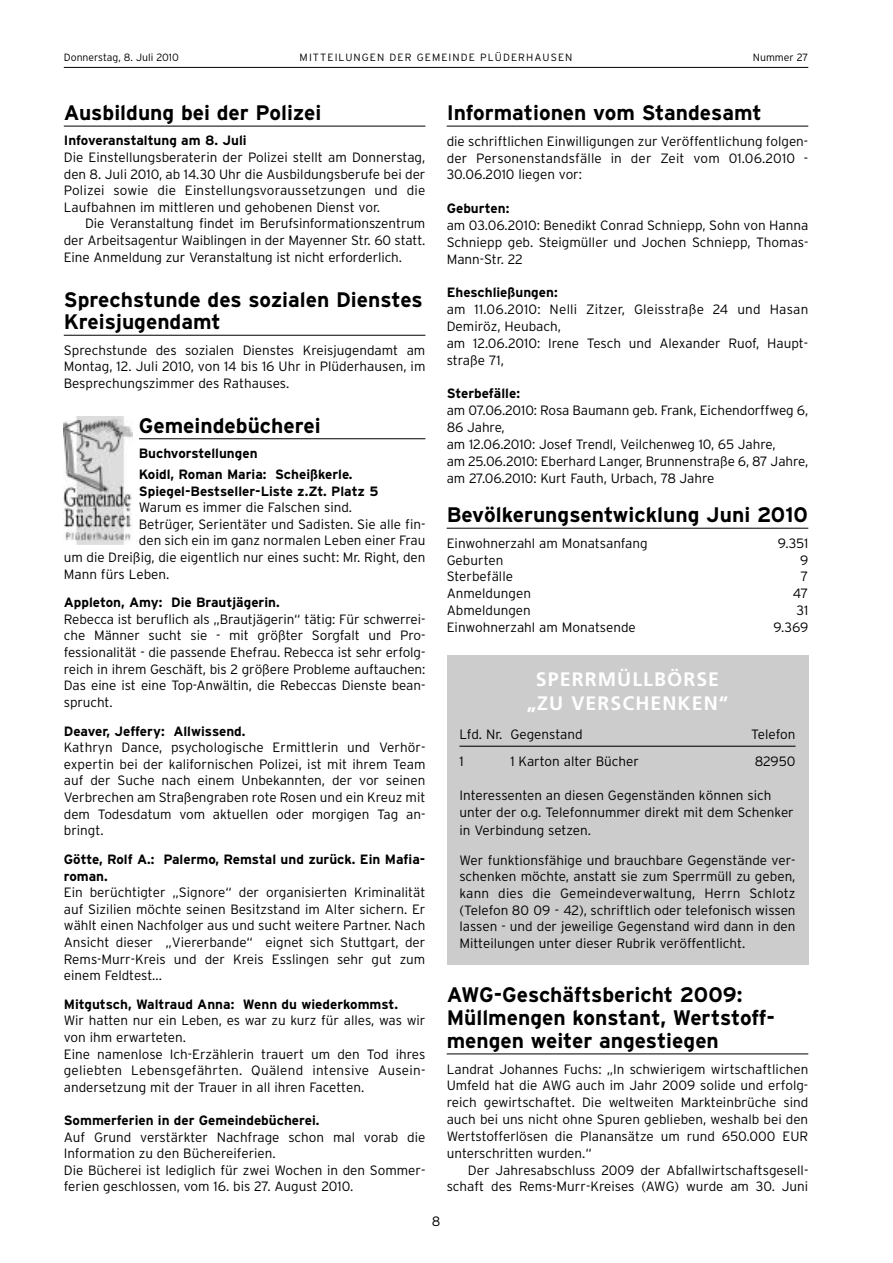
<style>
.page{position:relative;width:893px;height:1263px;background:#fff}
.page>*{position:absolute;margin:0;border:0;box-sizing:border-box;transform-origin:0 0}
.t1{font:700 21px/22.8px "Interstate";color:#000}
.t2{font:700 19.5px/24px "Frutiger";letter-spacing:.055em;color:#fff;text-align:center}
.t3{font:300 13.5px/16.6px "Interstate";color:#000;text-align:justify}
.t4{font:700 13.5px/20.9px "Interstate";color:#000}
.t5{font:300 10.5px "Interstate";letter-spacing:.105em;color:#000}
.t6{font:300 10.5px "Interstate";color:#000}
</style>
<div class="page">
<hr style="left:64px;top:67px;width:744px;height:1px;background:#000">
<hr style="left:64px;top:126px;width:361px;height:1px;background:#000">
<hr style="left:64px;top:335px;width:361px;height:1px;background:#000">
<hr style="left:64px;top:438px;width:361px;height:1px;background:#000">
<div style="left:64px;top:416px;width:75px;height:128px;background:#fff"></div>
<img style="left:64px;top:416px;width:69px;height:128px">
<hr style="left:446px;top:126px;width:362px;height:1px;background:#000">
<hr style="left:446px;top:528px;width:362px;height:1px;background:#000">
<hr style="left:446px;top:1053px;width:362px;height:1px;background:#000">
<div style="left:446px;top:655px;width:362px;height:310px;background:#ccc"></div>
<hr style="left:459px;top:746px;width:336px;height:1px;background:#000">
<p class="t6" style="left:64px;top:53px;width:117px">Donnerstag, 8. Juli 2010</p>
<p class="t5" style="left:299px;top:53px;width:274px">MITTEILUNGEN DER GEMEINDE PLÜDERHAUSEN</p>
<p class="t6" style="left:752px;top:53px;width:57px">Nummer 27</p>
<h1 class="t1" style="left:64px;top:103px;width:259px">Ausbildung bei der Polizei</h1>
<p class="t4" style="left:64px;top:131px;width:184px">Infoveranstaltung am 8. Juli</p>
<p class="t3" style="left:64px;top:150px;width:363px">Die Einstellungsberaterin der Polizei stellt am Donnerstag, den 8. Juli 2010, ab 14.30 Uhr die Ausbildungsberufe bei der Polizei sowie die Einstellungsvoraussetzungen und die Laufbahnen im mittleren und gehobenen Dienst vor.</p>
<p class="t3" style="left:64px;top:216px;width:363px;text-indent:21px">Die Veranstaltung findet im Berufsinformationszentrum der Arbeitsagentur Waiblingen in der Mayenner Str. 60 statt.<br>Eine Anmeldung zur Veranstaltung ist nicht erforderlich.</p>
<h1 class="t1" style="left:64px;top:290px;width:360px">Sprechstunde des sozialen Dienstes<br>Kreisjugendamt</h1>
<p class="t3" style="left:64px;top:343px;width:363px">Sprechstunde des sozialen Dienstes Kreisjugendamt am Montag, 12. Juli 2010, von 14 bis 16 Uhr in Plüderhausen, im Besprechungszimmer des Rathauses.</p>
<h1 class="t1" style="left:139px;top:416px;width:183px">Gemeindebücherei</h1>
<p class="t4" style="left:139px;top:444px;width:215px">Buchvorstellungen<br>Koidl, Roman Maria: Scheißkerle.</p>
<p class="t4" style="left:139px;top:481px;width:241px">Spiegel-Bestseller-Liste z.Zt. Platz 5</p>
<p class="t3" style="left:139px;top:500px;width:215px">Warum es immer die Falschen sind.</p>
<p class="t3" style="left:139px;top:517px;width:288px">Betrüger, Serientäter und Sadisten. Sie alle fin-</p>
<p class="t3" style="left:139px;top:533px;width:288px">den sich ein im ganz normalen Leben einer Frau</p>
<p class="t3" style="left:64px;top:550px;width:363px">um die Dreißig, die eigentlich nur eines sucht: Mr. Right, den</p>
<p class="t3" style="left:64px;top:567px;width:107px">Mann fürs Leben.</p>
<p class="t4" style="left:64px;top:593px;width:217px">Appleton, Amy: Die Brautjägerin.</p>
<p class="t3" style="left:64px;top:612px;width:363px">Rebecca ist beruflich als „Brautjägerin“ tätig: Für schwerrei&shy;che Männer sucht sie - mit größter Sorgfalt und Pro&shy;fessionalität - die passende Ehefrau. Rebecca ist sehr erfolg&shy;reich in ihrem Geschäft, bis 2 größere Probleme auftauchen:<br>Das eine ist eine Top-Anwältin, die Rebeccas Dienste bean&shy;sprucht.</p>
<p class="t4" style="left:64px;top:721px;width:183px">Deaver, Jeffery: Allwissend.</p>
<p class="t3" style="left:64px;top:740px;width:363px">Kathryn Dance, psychologische Ermittlerin und Verhör&shy;expertin bei der kalifornischen Polizei, ist mit ihrem Team auf der Suche nach einem Unbekannten, der vor seinen Verbrechen am Straßengraben rote Rosen und ein Kreuz mit dem Todesdatum vom aktuellen oder morgigen Tag an&shy;bringt.</p>
<p class="t4" style="left:64px;top:852px;width:363px;line-height:16.6px">Götte, Rolf A.: Palermo, Remstal und zurück. Ein Mafia&shy;roman.</p>
<p class="t3" style="left:64px;top:885px;width:363px">Ein berüchtigter „Signore“ der organisierten Kriminalität auf Sizilien möchte seinen Besitzstand im Alter sichern. Er wählt einen Nachfolger aus und sucht weitere Partner. Nach Ansicht dieser „Viererbande“ eignet sich Stuttgart, der Rems-Murr-Kreis und der Kreis Esslingen sehr gut zum einem Feldtest...</p>
<p class="t4" style="left:64px;top:995px;width:336px">Mitgutsch, Waltraud Anna: Wenn du wiederkommst.</p>
<p class="t3" style="left:64px;top:1013px;width:363px;text-align:left">Wir hatten nur ein Leben, es war zu kurz für alles, was wir von ihm erwarteten.<br>Eine namenlose Ich-Erzählerin trauert um den Tod ihres geliebten Lebensgefährten. Quälend intensive Ausein&shy;andersetzung mit der Trauer in all ihren Facetten.</p>
<p class="t4" style="left:64px;top:1111px;width:257px">Sommerferien in der Gemeindebücherei.</p>
<p class="t3" style="left:64px;top:1130px;width:363px;text-align:left">Auf Grund verstärkter Nachfrage schon mal vorab die Information zu den Büchereiferien.<br>Die Bücherei ist lediglich für zwei Wochen in den Sommer&shy;ferien geschlossen, vom 16. bis 27. August 2010.</p>
<h1 class="t1" style="left:446px;top:103px;width:316px">Informationen vom Standesamt</h1>
<p class="t3" style="left:446px;top:134px;width:363px">die schriftlichen Einwilligungen zur Veröffentlichung folgen&shy;der Personenstandsfälle in der Zeit vom 01.06.2010 - 30.06.2010 liegen vor:</p>
<p class="t4" style="left:446px;top:199px;width:64px">Geburten:</p>
<p class="t3" style="left:446px;top:218px;width:363px">am 03.06.2010: Benedikt Conrad Schniepp, Sohn von Hanna Schniepp geb. Steigmüller und Jochen Schniepp, Thomas-Mann-Str. 22</p>
<p class="t4" style="left:446px;top:283px;width:112px">Eheschließungen:</p>
<p class="t3" style="left:446px;top:302px;width:363px;text-align:left">am 11.06.2010: Nelli Zitzer, Gleisstraße 24 und Hasan Demiröz, Heubach,<br>am 12.06.2010: Irene Tesch und Alexander Ruof, Haupt&shy;straße 71,</p>
<p class="t4" style="left:446px;top:384px;width:75px">Sterbefälle:</p>
<p class="t3" style="left:446px;top:403px;width:363px;text-align:left">am 07.06.2010: Rosa Baumann geb. Frank, Eichendorffweg 6, 86 Jahre,<br>am 12.06.2010: Josef Trendl, Veilchenweg 10, 65 Jahre,<br>am 25.06.2010: Eberhard Langer, Brunnenstraße 6, 87 Jahre, am 27.06.2010: Kurt Fauth, Urbach, 78 Jahre</p>
<h1 class="t1" style="left:446px;top:505px;width:363px">Bevölkerungsentwicklung Juni 2010</h1>
<p class="t3" style="left:446px;top:536px;width:202px">Einwohnerzahl am Monatsanfang</p>
<p class="t3" style="left:777px;top:536px;width:32px">9.351</p>
<p class="t3" style="left:446px;top:553px;width:58px">Geburten</p>
<p class="t3" style="left:800px;top:553px;width:10px">9</p>
<p class="t3" style="left:446px;top:569px;width:68px">Sterbefälle</p>
<p class="t3" style="left:800px;top:569px;width:9px">7</p>
<p class="t3" style="left:446px;top:586px;width:86px">Anmeldungen</p>
<p class="t3" style="left:792px;top:586px;width:17px">47</p>
<p class="t3" style="left:446px;top:603px;width:86px">Abmeldungen</p>
<p class="t3" style="left:796px;top:603px;width:13px">31</p>
<p class="t3" style="left:446px;top:620px;width:191px">Einwohnerzahl am Monatsende</p>
<p class="t3" style="left:773px;top:620px;width:36px">9.369</p>
<h2 class="t2" style="left:527px;top:669px;width:203px">SPERRMÜLLBÖRSE „ZU VERSCHENKEN“</h2>
<p class="t3" style="left:459px;top:727px;width:125px">Lfd. Nr. Gegenstand</p>
<p class="t3" style="left:751px;top:727px;width:46px">Telefon</p>
<p class="t3" style="left:459px;top:754px;width:6px">1</p>
<p class="t3" style="left:510px;top:754px;width:130px">1 Karton alter Bücher</p>
<p class="t3" style="left:754px;top:754px;width:42px">82950</p>
<p class="t3" style="left:459px;top:788px;width:336px;line-height:17.2px;text-align:left">Interessenten an diesen Gegenständen können sich unter der o.g. Telefonnummer direkt mit dem Schenker in Verbindung setzen.</p>
<p class="t3" style="left:459px;top:853px;width:337px">Wer funktionsfähige und brauchbare Gegenstände ver&shy;schenken möchte, anstatt sie zum Sperrmüll zu geben, kann dies die Gemeindeverwaltung, Herrn Schlotz (Telefon 80 09 - 42), schriftlich oder telefonisch wissen lassen - und der jeweilige Gegenstand wird dann in den Mitteilungen unter dieser Rubrik veröffentlicht.</p>
<h1 class="t1" style="left:446px;top:985px;width:330px">AWG-Geschäftsbericht 2009:<br>Müllmengen konstant, Wertstoff&shy;mengen weiter angestiegen</h1>
<p class="t3" style="left:446px;top:1061px;width:363px">Landrat Johannes Fuchs: „In schwierigem wirtschaftlichen Umfeld hat die AWG auch im Jahr 2009 solide und erfolg&shy;reich gewirtschaftet. Die weltweiten Markteinbrüche sind auch bei uns nicht ohne Spuren geblieben, weshalb bei den Wertstofferlösen die Planansätze um rund 650.000 EUR unterschritten wurden.“</p>
<p class="t3" style="left:446px;top:1163px;width:363px;text-align:right">Der Jahresabschluss 2009 der Abfallwirtschaftsgesell&shy;schaft des Rems-Murr-Kreises (AWG) wurde am 30. Juni</p>
<p class="t3" style="left:432px;top:1214px;width:10px">8</p>
</div>
